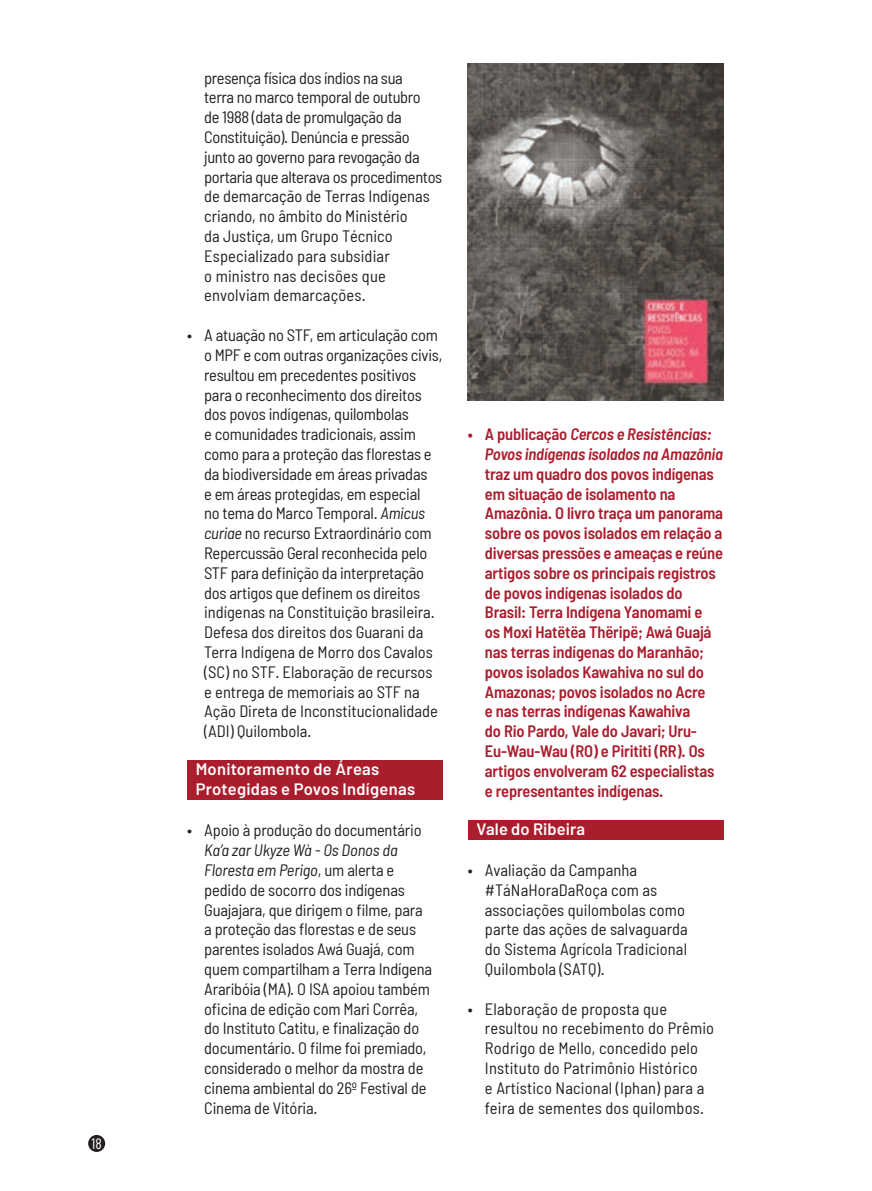
<style>
.page{position:relative;width:872px;height:1191px;background:#fff}
.page>*{position:absolute;margin:0;border:0;box-sizing:border-box;transform-origin:0 0}
.t1{font:semi-condensed 16.5px/19.8px "Barlow";letter-spacing:-.01em;color:#231f20}
.t2{font:600 semi-condensed 16.5px/19.8px "Barlow";letter-spacing:-.01em;color:#aa1d2d}
.t3{font:semi-condensed 16.5px/19.8px "Barlow";letter-spacing:.01em;color:#231f20}
.t4{font:italic 600 semi-condensed 16.5px/19.8px "Barlow";letter-spacing:-.01em;color:#aa1d2d}
.t5{font:600 16.5px/19.8px "Barlow";letter-spacing:.015em;color:#fff}
.t6{font:15px "Barlow Condensed";color:#fff}
.s1{font-style:italic}
.s2{font-style:normal}
</style>
<div class="page">
<div style="left:88px;top:1135px;width:17px;height:17px;background:#231f20;border-radius:50%"></div>
<div style="left:187px;top:760px;width:255px;height:40px;background:#aa1d2d"></div>
<img style="left:468px;top:64px;width:255px;height:336px">
<div style="left:468px;top:819px;width:255px;height:20px;background:#aa1d2d"></div>
<p class="t6" style="left:92px;top:1134px;width:12px">18</p>
<p class="t1" style="left:204px;top:67px;width:240px">presença física dos índios na sua<br>terra no marco temporal de outubro<br>de 1988 (data de promulgação da<br>Constituição). Denúncia e pressão junto ao governo para revogação da portaria que alterava os procedimentos de demarcação de Terras Indígenas criando, no âmbito do Ministério<br>da Justiça, um Grupo Técnico<br>Especializado para subsidiar<br>o ministro nas decisões que envolviam demarcações.</p>
<p class="t1" style="left:204px;top:325px;width:240px;text-indent:-17px">• A atuação no STF, em articulação com o MPF e com outras organizações civis, resultou em precedentes positivos para o reconhecimento dos direitos dos povos indígenas, quilombolas<br>e comunidades tradicionais, assim como para a proteção das florestas e da biodiversidade em áreas privadas<br>e em áreas protegidas, em especial<br>no tema do Marco Temporal. <span class="s1">Amicus curiae</span> no recurso Extraordinário com Repercussão Geral reconhecida pelo STF para definição da interpretação dos artigos que definem os direitos indígenas na Constituição brasileira.<br>Defesa dos direitos dos Guarani da Terra Indígena de Morro dos Cavalos (SC) no STF. Elaboração de recursos e entrega de memoriais ao STF na Ação Direta de Inconstitucionalidade (ADI) Quilombola.</p>
<p class="t5" style="left:196px;top:759px;width:221px">Monitoramento de Áreas<br>Protegidas e Povos Indígenas</p>
<p class="t1" style="left:187px;top:820px;width:236px">• Apoio à produção do documentário</p>
<p class="t1" style="left:204px;top:840px;width:229px"><span class="s1">Ka’a zar Ukyze Wà - Os Donos da<br>Floresta em Perigo</span>, um alerta e pedido de socorro dos indígenas<br>Guajajara, que dirigem o filme, para a proteção das florestas e de seus parentes isolados Awá Guajá, com quem compartilham a Terra Indígena<br>Araribóia (MA). O ISA apoiou também oficina de edição com Mari Corrêa, do Instituto Catitu, e finalização do documentário. O filme foi premiado, considerado o melhor da mostra de cinema ambiental do 26º Festival de<br>Cinema de Vitória.</p>
<p class="t4" style="left:485px;top:424px;width:240px;text-indent:-17px"><span class="s2">• A publicação</span> Cercos e Resistências:<br>Povos indígenas isolados na Amazônia</p>
<p class="t2" style="left:485px;top:463px;width:240px">traz um quadro dos povos indígenas em situação de isolamento na Amazônia. O livro traça um panorama sobre os povos isolados em relação a diversas pressões e ameaças e reúne artigos sobre os principais registros de povos indígenas isolados do Brasil: Terra Indígena Yanomami e<br>os Moxi Hatëtëa Thëripë; Awá Guajá nas terras indígenas do Maranhão; povos isolados Kawahiva no sul do Amazonas; povos isolados no Acre<br>e nas terras indígenas Kawahiva<br>do Rio Pardo, Vale do Javari; Uru-Eu-Wau-Wau (RO) e Pirititi (RR). Os artigos envolveram 62 especialistas e representantes indígenas.</p>
<p class="t5" style="left:476px;top:818px;width:110px">Vale do Ribeira</p>
<p class="t1" style="left:485px;top:859px;width:204px;text-indent:-17px">• Avaliação da Campanha #TáNaHoraDaRoça com as associações quilombolas como parte das ações de salvaguarda do Sistema Agrícola Tradicional<br>Quilombola (SATQ).</p>
<p class="t3" style="left:485px;top:998px;width:231px;text-indent:-17px">• Elaboração de proposta que resultou no recebimento do Prêmio Rodrigo de Mello, concedido pelo Instituto do Patrimônio Histórico<br>e Artístico Nacional (Iphan) para a feira de sementes dos quilombos.</p>
</div>
